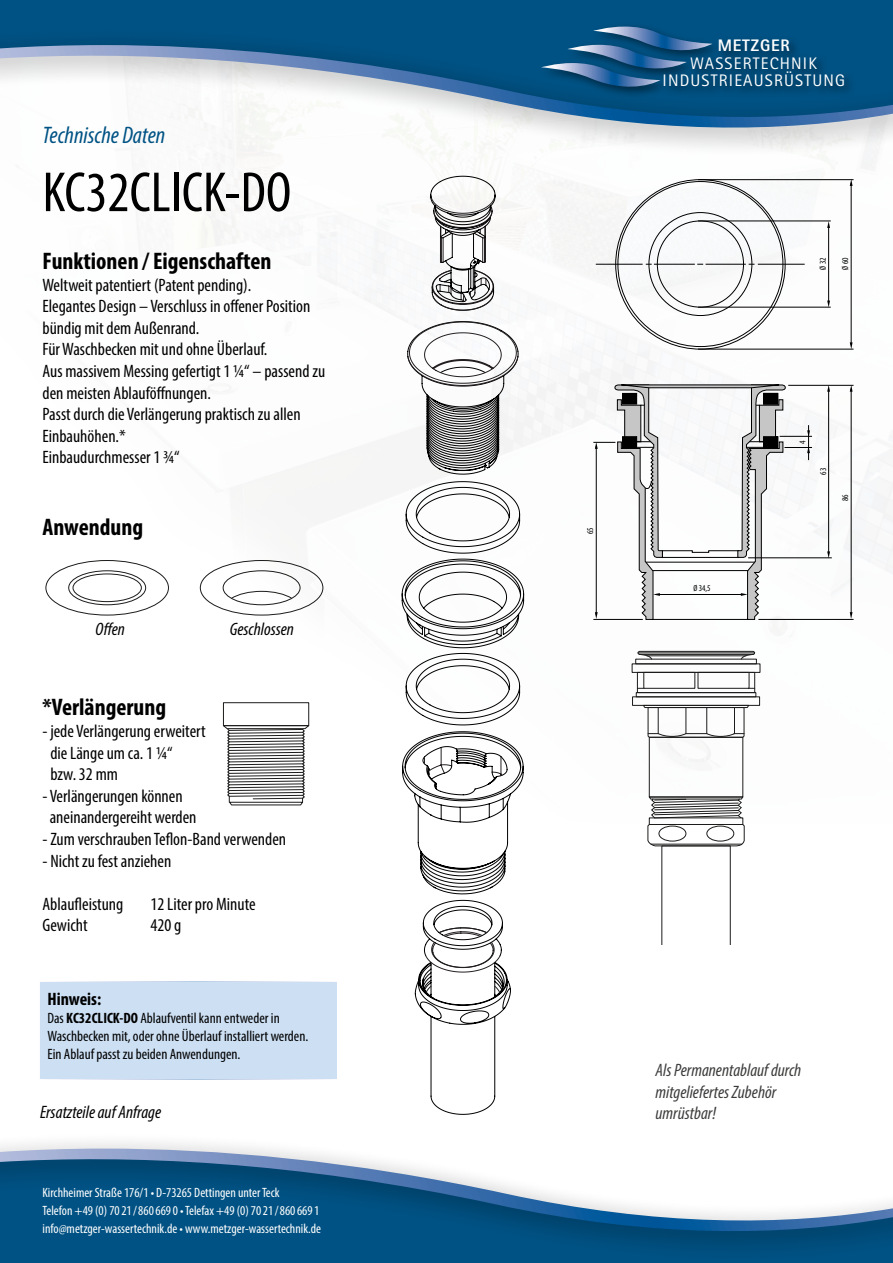
<style>
.page{position:relative;width:893px;height:1263px;background:#fff}
.page>*{position:absolute;margin:0;border:0;box-sizing:border-box;transform-origin:0 0}
.t1{font:condensed 57px "Myriad Pro";color:#000}
.t2{font:700 condensed 24px "Myriad Pro";color:#000}
.t3{font:italic condensed 24px "Myriad Pro";color:#005284}
.t4{font:condensed 18px/21.6px "Myriad Pro";color:#000}
.t5{font:italic condensed 18px/21.6px "Myriad Pro";color:#3c3c3b}
.t6{font:italic condensed 18px "Myriad Pro";color:#000}
.t7{font:700 condensed 18px "Myriad Pro";color:#000}
.t8{font:16.65px/17.4px "Rotis Sans Serif";letter-spacing:.07em;color:#fff;text-align:center}
.t9{font:800 16.65px "Rotis Sans Serif";letter-spacing:.05em;color:#fff}
.t10{font:condensed 15px/18px "Myriad Pro";color:#000}
.t11{font:condensed 13.5px/18px "Myriad Pro";color:#fff}
.t12{font:condensed 8.85px "Myriad Pro";color:#000}
.s1{font-weight:700}
</style>
<div class="page">
<img style="left:45px;top:158px;width:848px;height:638px">
<div style="left:0;top:0;width:893px;height:158px;background:#000;opacity:.4"></div>
<svg style="left:0;top:45px;width:893px;height:89px"></svg>
<div style="left:539px;top:23px;width:317px;height:76px;background:#000;opacity:.5"></div>
<svg style="left:541px;top:27px;width:171px;height:69px;background:#1c5c8a"></svg>
<div style="left:0;top:985px;width:893px;height:276px;background:#000;opacity:.4"></div>
<svg style="left:0;top:1148px;width:893px;height:90px"></svg>
<hr style="left:788px;top:385px;width:65px;height:1px;background:#000">
<hr style="left:758px;top:619px;width:95px;height:1px;background:#000">
<hr style="left:748px;top:557px;width:84px;height:1px;background:#000">
<hr style="left:851px;top:389px;width:1px;height:225px;background:#000">
<hr style="left:828px;top:389px;width:1px;height:165px;background:#000">
<svg style="left:850px;top:612px;width:2px;height:7px"></svg>
<svg style="left:850px;top:385px;width:2px;height:7px"></svg>
<svg style="left:827px;top:385px;width:3px;height:7px"></svg>
<hr style="left:698px;top:179px;width:155px;height:1px;background:#000">
<hr style="left:698px;top:220px;width:133px;height:1px;background:#000">
<hr style="left:698px;top:307px;width:133px;height:1px;background:#000">
<hr style="left:698px;top:349px;width:155px;height:1px;background:#000">
<hr style="left:851px;top:183px;width:1px;height:162px;background:#000">
<hr style="left:828px;top:226px;width:1px;height:76px;background:#000">
<svg style="left:827px;top:221px;width:3px;height:7px"></svg>
<svg style="left:827px;top:551px;width:3px;height:7px"></svg>
<svg style="left:593px;top:384px;width:219px;height:236px"></svg>
<hr style="left:596px;top:264px;width:47px;height:1px;background:#000">
<hr style="left:758px;top:264px;width:47px;height:1px;background:#000">
<hr style="left:654px;top:264px;width:41px;height:1px;background:#000">
<hr style="left:705px;top:264px;width:41px;height:1px;background:#000">
<svg style="left:850px;top:342px;width:2px;height:7px"></svg>
<svg style="left:827px;top:301px;width:3px;height:6px"></svg>
<svg style="left:401px;top:175px;width:123px;height:940px"></svg>
<svg style="left:407px;top:194px;width:112px;height:799px"></svg>
<div style="left:45px;top:560px;width:124px;height:55px;border:1px solid #1c1c1b;border-radius:50%"></div>
<div style="left:68px;top:570px;width:78px;height:35px;border:1px solid #1c1c1b;border-radius:50%"></div>
<div style="left:200px;top:560px;width:123px;height:55px;border:1px solid #1c1c1b;border-radius:50%"></div>
<div style="left:223px;top:570px;width:78px;height:35px;border:1px solid #1c1c1b;border-radius:50%"></div>
<svg style="left:230px;top:590px;width:63px;height:10px"></svg>
<div style="left:73px;top:573px;width:69px;height:29px;border:1px solid #1c1c1b;border-radius:50%"></div>
<div style="left:223px;top:702px;width:86px;height:24px;border:1px solid #1c1c1b"></div>
<svg style="left:221px;top:725px;width:90px;height:81px"></svg>
<div style="left:638px;top:651px;width:117px;height:4px;border:1px solid #1c1c1b;border-radius:2px"></div>
<svg style="left:638px;top:653px;width:15px;height:6px"></svg>
<svg style="left:740px;top:653px;width:14px;height:6px"></svg>
<div style="left:632px;top:663px;width:128px;height:10px;border:1px solid #1c1c1b"></div>
<div style="left:637px;top:672px;width:118px;height:21px;border:1px solid #1c1c1b"></div>
<div style="left:636px;top:692px;width:120px;height:5px;border:1px solid #1c1c1b"></div>
<div style="left:632px;top:696px;width:128px;height:10px;border:1px solid #1c1c1b"></div>
<div style="left:643px;top:672px;width:52px;height:17px;border:1px solid #1c1c1b"></div>
<div style="left:698px;top:672px;width:51px;height:17px;border:1px solid #1c1c1b"></div>
<hr style="left:638px;top:652px;width:117px;height:1px;background:#1c1c1b">
<hr style="left:647px;top:655px;width:99px;height:1px;background:#1c1c1b">
<svg style="left:642px;top:705px;width:108px;height:33px"></svg>
<svg style="left:647px;top:796px;width:98px;height:148px"></svg>
<hr style="left:651px;top:844px;width:91px;height:1px;background:#1c1c1b">
<div style="left:39px;top:981px;width:298px;height:98px;background:#ccdff3;border:2px solid #fff"></div>
<h2 class="t3" style="left:43px;top:120px;width:124px">Technische Daten</h2>
<h1 class="t1" style="left:43px;top:158px;width:250px">KC32CLICK-DO</h1>
<h2 class="t2" style="left:43px;top:246px;width:231px">Funktionen / Eigenschaften</h2>
<p class="t4" style="left:43px;top:274px;width:284px">Weltweit patentiert (Patent pending).<br>Elegantes Design – Verschluss in offener Position bündig mit dem Außenrand.<br>Für Waschbecken mit und ohne Überlauf.<br>Aus massivem Messing gefertigt 1 ¼“ – passend zu den meisten Ablauföffnungen.<br>Passt durch die Verlängerung praktisch zu allen Einbauhöhen.*<br>Einbaudurchmesser 1 ¾“</p>
<h2 class="t2" style="left:43px;top:512px;width:102px">Anwendung</h2>
<p class="t6" style="left:96px;top:618px;width:31px">Offen</p>
<p class="t6" style="left:230px;top:618px;width:66px">Geschlossen</p>
<h2 class="t2" style="left:43px;top:692px;width:125px">*Verlängerung</h2>
<p class="t4" style="left:50px;top:720px;width:157px;text-indent:-8px">- jede Verlängerung erweitert die Länge um ca. 1 ¼“<br>bzw. 32 mm</p>
<p class="t4" style="left:50px;top:785px;width:148px;text-indent:-7px">- Verlängerungen können aneinandergereiht werden</p>
<p class="t4" style="left:43px;top:828px;width:245px">- Zum verschrauben Teflon-Band verwenden</p>
<p class="t4" style="left:43px;top:850px;width:130px">- Nicht zu fest anziehen</p>
<p class="t4" style="left:43px;top:893px;width:82px">Ablaufleistung</p>
<p class="t4" style="left:151px;top:893px;width:107px">12 Liter pro Minute</p>
<p class="t4" style="left:43px;top:914px;width:47px">Gewicht</p>
<p class="t4" style="left:151px;top:914px;width:32px">420 g</p>
<p class="t7" style="left:47px;top:988px;width:55px">Hinweis:</p>
<p class="t10" style="left:47px;top:1009px;width:262px">Das <span class="s1">KC32CLICK-DO</span> Ablaufventil kann entweder in<br>Waschbecken mit, oder ohne Überlauf installiert werden.<br>Ein Ablauf passt zu beiden Anwendungen.</p>
<p class="t6" style="left:40px;top:1101px;width:123px">Ersatzteile auf Anfrage</p>
<p class="t11" style="left:43px;top:1183px;width:280px">Kirchheimer Straße 176/1 • D-73265 Dettingen unter Teck<br>Telefon +49 (0) 7021/8606690 • Telefax +49 (0) 7021/8606691 info@metzger-wassertechnik.de • www.metzger-wassertechnik.de</p>
<p class="t12" style="left:585px;top:534px;width:8px;rotate:-90deg">65</p>
<p class="t9" style="left:718px;top:35px;width:74px">METZGER</p>
<p class="t8" style="left:662px;top:54px;width:184px">WASSERTECHNIK<br>INDUSTRIEAUSRÜSTUNG</p>
<p class="t12" style="left:693px;top:582px;width:19px">Ø 34,5</p>
<p class="t12" style="left:817px;top:270px;width:14px;rotate:-90deg">Ø 32</p>
<p class="t12" style="left:840px;top:270px;width:14px;rotate:-90deg">Ø 60</p>
<p class="t12" style="left:797px;top:444px;width:5px;rotate:-90deg">4</p>
<p class="t12" style="left:818px;top:475px;width:8px;rotate:-90deg">63</p>
<p class="t12" style="left:840px;top:501px;width:8px;rotate:-90deg">86</p>
<p class="t5" style="left:656px;top:1059px;width:147px">Als Permanentablauf durch mitgeliefertes Zubehör umrüstbar!</p>
</div>
